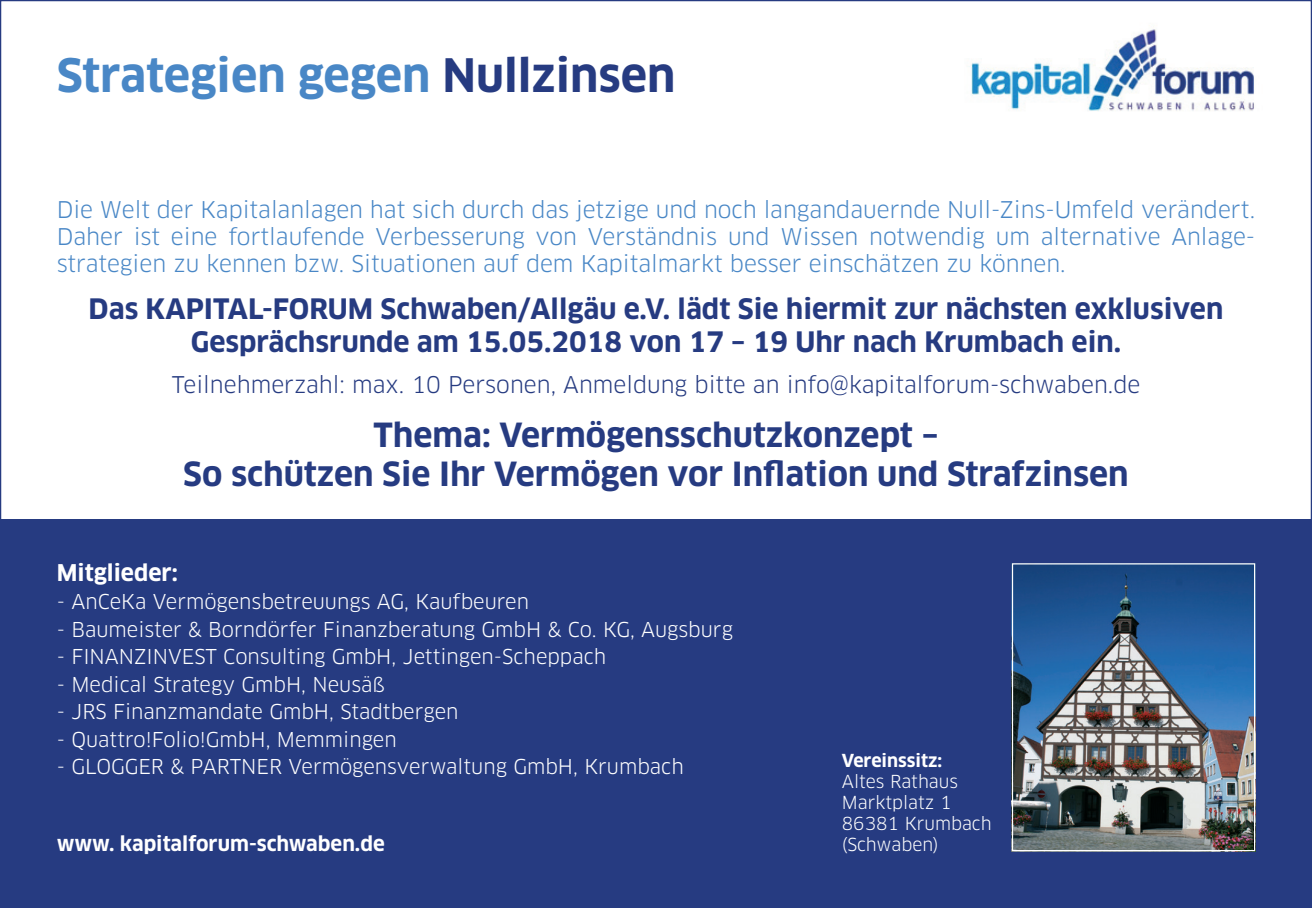
<style>
.page{position:relative;width:1312px;height:908px;background:#fff}
.page>*{position:absolute;margin:0;border:0;box-sizing:border-box;transform-origin:0 0}
.t1{font:700 45px "Clan OT";color:#4987c6}
.t2{font:700 32.5px/39px "Clan OT";color:#263b81;text-align:center}
.t3{font:700 27.5px/33px "Clan OT";color:#263b81;text-align:center}
.t4{font:22.5px/27px "Clan OT";color:#4987c6}
.t5{font:22.5px "Clan OT";color:#263b81}
.t6{font:700 22.5px "Clan OT";color:#fff}
.t7{font:20px "Clan OT";color:#fff}
.t8{font:700 20px "Clan OT";color:#fff}
.t9{font:17.5px/21px "Clan OT";color:#fff}
.t10{font:700 17.5px "Clan OT";color:#fff}
.s1{color:#263b81}
</style>
<div class="page">
<div style="left:0;top:519px;width:1311px;height:388px;background:#263b81"></div>
<img style="left:969px;top:25px;width:285px;height:86px">
<img style="left:1013px;top:565px;width:239px;height:283px">
<div style="left:1011px;top:563px;width:243px;height:287px;border:1px solid #fff"></div>
<h1 class="t1" style="left:57px;top:49px;width:620px">Strategien gegen <span class="s1">Nullzinsen</span></h1>
<p class="t4" style="left:57px;top:196px;width:1199px">Die Welt der Kapitalanlagen hat sich durch das jetzige und noch langandauernde Null-Zins-Umfeld verändert.<br>Daher ist eine fortlaufende Verbesserung von Verständnis und Wissen notwendig um alternative Anlage&shy;strategien zu kennen bzw. Situationen auf dem Kapitalmarkt besser einschätzen zu können.</p>
<h3 class="t3" style="left:89px;top:292px;width:1135px">Das KAPITAL-FORUM Schwaben/Allgäu e.V. lädt Sie hiermit zur nächsten exklusiven<br>Gesprächsrunde am 15.05.2018 von 17 – 19 Uhr nach Krumbach ein.</h3>
<p class="t5" style="left:172px;top:371px;width:969px">Teilnehmerzahl: max. 10 Personen, Anmeldung bitte an info@kapitalforum-schwaben.de</p>
<h2 class="t2" style="left:183px;top:415px;width:946px">Thema: Vermögensschutzkonzept –<br>So schützen Sie Ihr Vermögen vor Inflation und Strafzinsen</h2>
<p class="t6" style="left:57px;top:559px;width:123px">Mitglieder:</p>
<p class="t7" style="left:57px;top:589px;width:474px">- AnCeKa Vermögensbetreuungs AG, Kaufbeuren</p>
<p class="t7" style="left:57px;top:617px;width:677px">- Baumeister &amp; Borndörfer Finanzberatung GmbH &amp; Co. KG, Augsburg</p>
<p class="t7" style="left:57px;top:644px;width:551px">- FINANZINVEST Consulting GmbH, Jettingen-Scheppach</p>
<p class="t7" style="left:57px;top:672px;width:330px">- Medical Strategy GmbH, Neusäß</p>
<p class="t7" style="left:57px;top:699px;width:403px">- JRS Finanzmandate GmbH, Stadtbergen</p>
<p class="t7" style="left:57px;top:727px;width:341px">- Quattro!Folio!GmbH, Memmingen</p>
<p class="t7" style="left:57px;top:754px;width:628px">- GLOGGER &amp; PARTNER Vermögensverwaltung GmbH, Krumbach</p>
<p class="t8" style="left:57px;top:831px;width:329px">www. kapitalforum-schwaben.de</p>
<p class="t10" style="left:841px;top:750px;width:102px">Vereinssitz:</p>
<p class="t9" style="left:841px;top:770px;width:151px">Altes Rathaus<br>Marktplatz 1<br>86381 Krumbach (Schwaben)</p>
</div>
